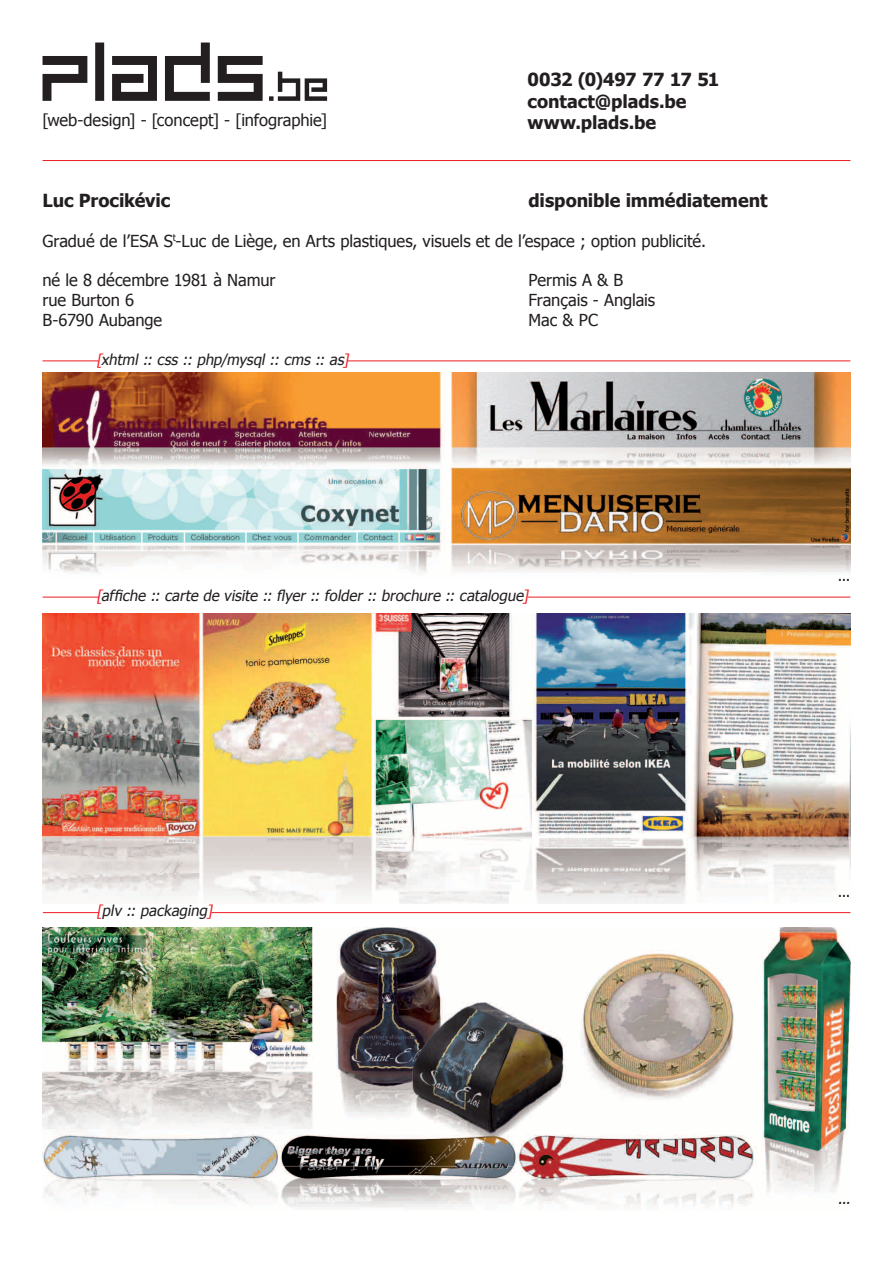
<style>
.page{position:relative;width:893px;height:1263px;background:#fff}
.page>*{position:absolute;margin:0;border:0;box-sizing:border-box;transform-origin:0 0}
.t1{font:700 18px/21.6px "Tahoma";letter-spacing:-.005em;color:#231f20}
.t2{font:16.5px "Tahoma";letter-spacing:-.005em;color:#231f20}
.t3{font:italic 15px "Tahoma";color:#231f20}
.t4{font:15px "Tahoma";color:#231f20}
.s1{color:#ee1d23}
</style>
<div class="page">
<img style="left:43px;top:373px;width:807px;height:200px">
<svg style="left:43px;top:43px;width:284px;height:58px"></svg>
<hr style="left:43px;top:160px;width:807px;height:1px;background:#ee1d23">
<hr style="left:347px;top:361px;width:503px;height:1px;background:#ee1d23">
<hr style="left:527px;top:597px;width:323px;height:1px;background:#ee1d23">
<hr style="left:43px;top:361px;width:56px;height:1px;background:#ee1d23">
<hr style="left:43px;top:597px;width:56px;height:1px;background:#ee1d23">
<img style="left:43px;top:613px;width:807px;height:291px">
<img style="left:43px;top:927px;width:807px;height:281px">
<hr style="left:211px;top:912px;width:639px;height:1px;background:#ee1d23">
<hr style="left:43px;top:912px;width:56px;height:1px;background:#ee1d23">
<p class="t1" style="left:527px;top:68px;width:193px">0032 (0)497 77 17 51 contact@plads.be</p>
<p class="t2" style="left:43px;top:109px;width:286px">[web-design] - [concept] - [infographie]</p>
<p class="t1" style="left:527px;top:111px;width:130px">www.plads.be</p>
<p class="t1" style="left:43px;top:188px;width:129px">Luc Procikévic</p>
<p class="t1" style="left:529px;top:188px;width:241px">disponible immédiatement</p>
<p class="t2" style="left:43px;top:230px;width:665px">Gradué de l’ESA S<sup>t</sup>-Luc de Liège, en Arts plastiques, visuels et de l’espace ; option publicité.</p>
<p class="t2" style="left:43px;top:269px;width:234px">né le 8 décembre 1981 à Namur</p>
<p class="t2" style="left:529px;top:269px;width:96px">Permis A &amp; B</p>
<p class="t2" style="left:43px;top:289px;width:93px">rue Burton 6</p>
<p class="t2" style="left:529px;top:289px;width:128px">Français - Anglais</p>
<p class="t2" style="left:43px;top:309px;width:121px">B-6790 Aubange</p>
<p class="t2" style="left:529px;top:309px;width:71px">Mac &amp; PC</p>
<p class="t3" style="left:97px;top:350px;width:257px"><span class="s1">[</span>xhtml :: css :: php/mysql :: cms :: as<span class="s1">]</span></p>
<p class="t3" style="left:97px;top:586px;width:436px"><span class="s1">[</span>affiche :: carte de visite :: flyer :: folder :: brochure :: catalogue<span class="s1">]</span></p>
<p class="t4" style="left:838px;top:566px;width:14px">...</p>
<p class="t3" style="left:97px;top:901px;width:121px"><span class="s1">[</span>plv :: packaging<span class="s1">]</span></p>
<p class="t4" style="left:838px;top:881px;width:14px">...</p>
<p class="t3" style="left:838px;top:1189px;width:18px">...</p>
</div>
